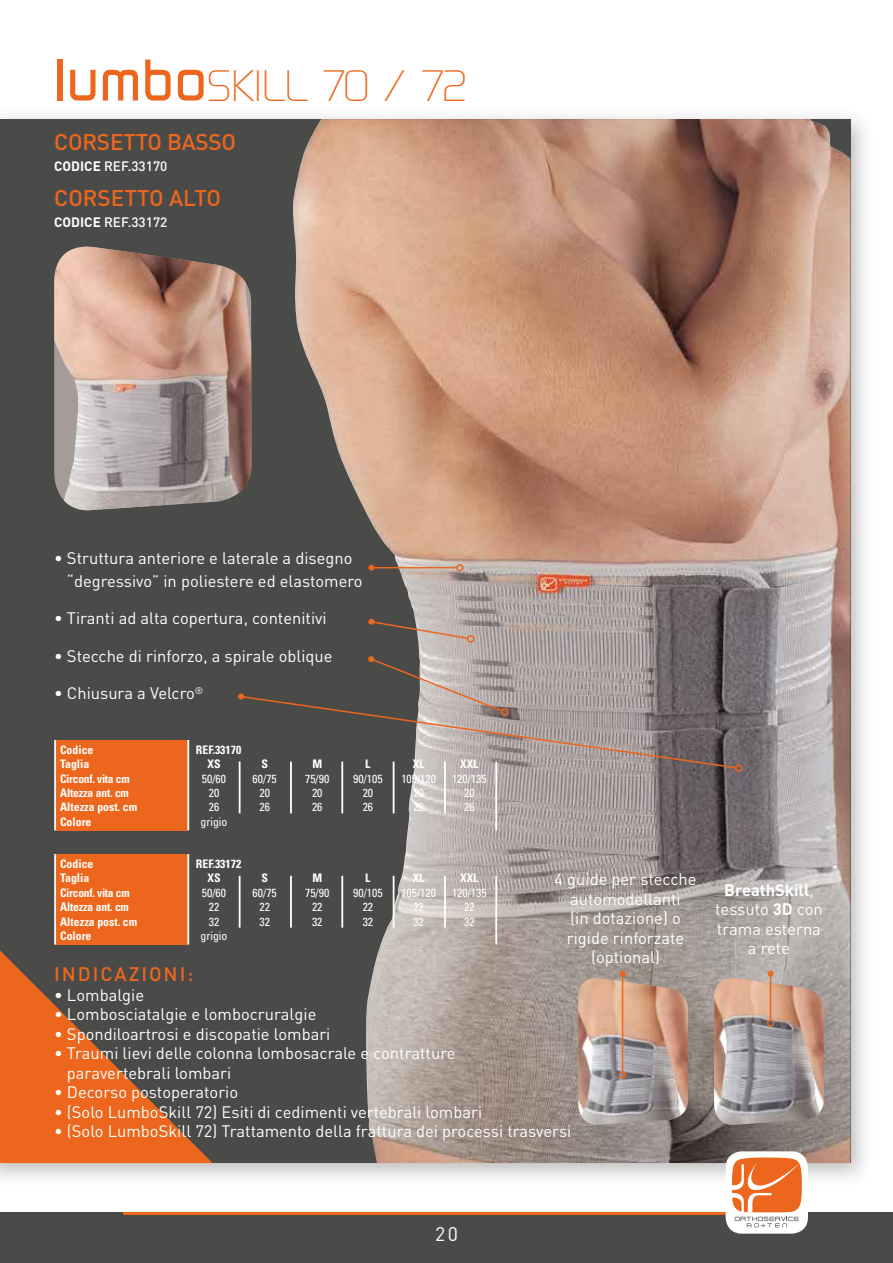
<style>
.page{position:relative;width:893px;height:1263px;background:#fff}
.page>*{position:absolute;margin:0;border:0;box-sizing:border-box;transform-origin:0 0}
.t1{font:42.75px "Digital Serial";color:#ec671d}
.t2{font:500 22.5px "DIN";letter-spacing:-.01em;color:#ec671d}
.t3{font:500 19.5px "DIN";letter-spacing:.1em;color:#ec671d}
.t4{font:19.5px "DIN";color:#fff}
.t5{font:16.5px/19.5px "DIN";color:#fff}
.t6{font:500 13.5px "DIN";color:#fff}
.t7{font:condensed 11.7px "Univers";color:#fff}
.t8{font:700 condensed 11.7px "Univers";color:#fff}
.t9{font:700 condensed 11.7px "Univers";letter-spacing:-.02em;color:#fff}
.s1{font-weight:700;font-size:56.85px}
.s2{font-weight:700}
</style>
<div class="page">
<div style="left:0;top:1212px;width:893px;height:51px;background:#4a4a49"></div>
<hr style="left:123px;top:1212px;width:647px;height:3px;background:#ec671d">
<div style="left:0;top:106px;width:875px;height:1082px;background:#1d1d1b;opacity:.3"></div>
<div style="left:0;top:119px;width:850px;height:1044px;background:#4a4a49"></div>
<img style="left:293px;top:119px;width:557px;height:1044px">
<svg style="left:0;top:950px;width:213px;height:213px"></svg>
<hr style="left:290px;top:762px;width:2px;height:51px;background:#fff">
<hr style="left:341px;top:762px;width:2px;height:51px;background:#fff">
<hr style="left:393px;top:762px;width:1px;height:51px;background:#fff">
<hr style="left:444px;top:762px;width:2px;height:51px;background:#fff">
<hr style="left:495px;top:762px;width:2px;height:68px;background:#fff">
<hr style="left:239px;top:762px;width:2px;height:51px;background:#fff">
<div style="left:55px;top:740px;width:132px;height:90px;background:#ec671d"></div>
<hr style="left:187px;top:740px;width:2px;height:90px;background:#fff">
<hr style="left:54px;top:740px;width:2px;height:90px;background:#fff">
<hr style="left:290px;top:876px;width:2px;height:52px;background:#fff">
<hr style="left:341px;top:876px;width:2px;height:52px;background:#fff">
<hr style="left:393px;top:876px;width:1px;height:52px;background:#fff">
<hr style="left:444px;top:876px;width:2px;height:52px;background:#fff">
<hr style="left:495px;top:876px;width:2px;height:68px;background:#fff">
<hr style="left:239px;top:876px;width:2px;height:52px;background:#fff">
<div style="left:55px;top:854px;width:132px;height:90px;background:#ec671d"></div>
<hr style="left:187px;top:854px;width:2px;height:90px;background:#fff">
<hr style="left:54px;top:854px;width:2px;height:90px;background:#fff">
<div style="left:726px;top:1151px;width:82px;height:82px;background:#fff;border-radius:16px"></div>
<svg style="left:732px;top:1157px;width:70px;height:70px"></svg>
<img style="left:54px;top:247px;width:197px;height:263px">
<svg style="left:368px;top:619px;width:102px;height:21px"></svg>
<div style="left:467px;top:635px;width:8px;height:7px;border:2px solid #ec671d;border-radius:50%"></div>
<svg style="left:238px;top:656px;width:499px;height:113px"></svg>
<div style="left:735px;top:764px;width:7px;height:8px;border:2px solid #ec671d;border-radius:50%"></div>
<hr style="left:371px;top:567px;width:86px;height:1px;background:#ec671d">
<svg style="left:368px;top:565px;width:6px;height:6px"></svg>
<div style="left:456px;top:564px;width:7px;height:7px;border:2px solid #ec671d;border-radius:50%"></div>
<svg style="left:578px;top:971px;width:110px;height:154px;background:#b79d90"></svg>
<div style="left:619px;top:1071px;width:7px;height:8px;border:2px solid #ec671d;border-radius:50%"></div>
<svg style="left:714px;top:971px;width:110px;height:154px;background:#b19d95"></svg>
<div style="left:767px;top:1019px;width:7px;height:8px;border:2px solid #ec671d;border-radius:50%"></div>
<h1 class="t1" style="left:54px;top:60px;width:416px"><span class="s1">lumbo</span>SKILL 70 / 72</h1>
<h2 class="t2" style="left:54px;top:128px;width:183px">CORSETTO BASSO</h2>
<p class="t6" style="left:54px;top:158px;width:115px"><span class="s2">CODICE</span> REF.33170</p>
<h2 class="t2" style="left:54px;top:183px;width:168px">CORSETTO ALTO</h2>
<p class="t6" style="left:54px;top:213px;width:115px"><span class="s2">CODICE</span> REF.33172</p>
<p class="t5" style="left:67px;top:547px;width:297px;line-height:22.5px;text-indent:-13px">• Struttura anteriore e laterale a disegno “degressivo” in poliestere ed elastomero</p>
<p class="t5" style="left:54px;top:608px;width:274px">• Tiranti ad alta copertura, contenitivi</p>
<p class="t5" style="left:54px;top:646px;width:280px">• Stecche di rinforzo, a spirale oblique</p>
<p class="t5" style="left:54px;top:683px;width:151px">• Chiusura a Velcro<sup>®</sup></p>
<p class="t8" style="left:60px;top:742px;width:35px">Codice</p>
<p class="t8" style="left:196px;top:742px;width:47px">REF.33170</p>
<p class="t8" style="left:60px;top:757px;width:31px">Taglia</p>
<p class="t8" style="left:207px;top:757px;width:15px">XS</p>
<p class="t8" style="left:261px;top:757px;width:8px">S</p>
<p class="t8" style="left:312px;top:757px;width:11px">M</p>
<p class="t8" style="left:365px;top:757px;width:7px">L</p>
<p class="t8" style="left:413px;top:757px;width:13px">XL</p>
<p class="t8" style="left:460px;top:757px;width:20px">XXL</p>
<p class="t9" style="left:60px;top:771px;width:71px">Circonf. vita cm</p>
<p class="t7" style="left:202px;top:771px;width:26px">50/60</p>
<p class="t7" style="left:253px;top:771px;width:26px">60/75</p>
<p class="t7" style="left:305px;top:771px;width:26px">75/90</p>
<p class="t7" style="left:353px;top:771px;width:31px">90/105</p>
<p class="t7" style="left:401px;top:771px;width:36px">105/120</p>
<p class="t7" style="left:452px;top:771px;width:36px">120/135</p>
<p class="t8" style="left:60px;top:786px;width:70px">Altezza ant. cm</p>
<p class="t7" style="left:209px;top:785px;width:12px">20</p>
<p class="t7" style="left:259px;top:785px;width:12px">20</p>
<p class="t7" style="left:312px;top:785px;width:12px">20</p>
<p class="t7" style="left:363px;top:785px;width:12px">20</p>
<p class="t7" style="left:413px;top:785px;width:12px">20</p>
<p class="t7" style="left:464px;top:785px;width:12px">20</p>
<p class="t8" style="left:60px;top:800px;width:79px">Altezza post. cm</p>
<p class="t7" style="left:209px;top:800px;width:12px">26</p>
<p class="t7" style="left:259px;top:800px;width:12px">26</p>
<p class="t7" style="left:312px;top:800px;width:12px">26</p>
<p class="t7" style="left:363px;top:800px;width:12px">26</p>
<p class="t7" style="left:413px;top:800px;width:12px">26</p>
<p class="t7" style="left:464px;top:800px;width:12px">26</p>
<p class="t8" style="left:60px;top:815px;width:33px">Colore</p>
<p class="t7" style="left:201px;top:814px;width:28px">grigio</p>
<p class="t8" style="left:60px;top:856px;width:35px">Codice</p>
<p class="t8" style="left:196px;top:856px;width:47px">REF.33172</p>
<p class="t8" style="left:60px;top:871px;width:31px">Taglia</p>
<p class="t8" style="left:207px;top:871px;width:15px">XS</p>
<p class="t8" style="left:261px;top:871px;width:8px">S</p>
<p class="t8" style="left:312px;top:871px;width:11px">M</p>
<p class="t8" style="left:365px;top:871px;width:7px">L</p>
<p class="t8" style="left:413px;top:871px;width:13px">XL</p>
<p class="t8" style="left:460px;top:871px;width:20px">XXL</p>
<p class="t9" style="left:60px;top:885px;width:71px">Circonf. vita cm</p>
<p class="t7" style="left:202px;top:885px;width:26px">50/60</p>
<p class="t7" style="left:253px;top:885px;width:26px">60/75</p>
<p class="t7" style="left:305px;top:885px;width:26px">75/90</p>
<p class="t7" style="left:353px;top:885px;width:31px">90/105</p>
<p class="t7" style="left:401px;top:885px;width:36px">105/120</p>
<p class="t7" style="left:452px;top:885px;width:36px">120/135</p>
<p class="t8" style="left:60px;top:900px;width:70px">Altezza ant. cm</p>
<p class="t7" style="left:209px;top:900px;width:12px">22</p>
<p class="t7" style="left:259px;top:900px;width:12px">22</p>
<p class="t7" style="left:312px;top:900px;width:12px">22</p>
<p class="t7" style="left:363px;top:900px;width:12px">22</p>
<p class="t7" style="left:413px;top:900px;width:12px">22</p>
<p class="t7" style="left:464px;top:900px;width:12px">22</p>
<p class="t8" style="left:60px;top:914px;width:79px">Altezza post. cm</p>
<p class="t7" style="left:209px;top:914px;width:12px">32</p>
<p class="t7" style="left:260px;top:914px;width:12px">32</p>
<p class="t7" style="left:312px;top:914px;width:12px">32</p>
<p class="t7" style="left:363px;top:914px;width:12px">32</p>
<p class="t7" style="left:413px;top:914px;width:12px">32</p>
<p class="t7" style="left:464px;top:914px;width:12px">32</p>
<p class="t8" style="left:60px;top:929px;width:33px">Colore</p>
<p class="t7" style="left:201px;top:928px;width:28px">grigio</p>
<p class="t5" style="left:555px;top:869px;width:143px;text-align:center">4 guide per stecche automodellanti<br>(in dotazione) o rigide rinforzate (optional)</p>
<p class="t5" style="left:715px;top:880px;width:109px;text-align:center"><span class="s2">BreathSkill</span>, tessuto <span class="s2">3D</span> con trama esterna a rete</p>
<p class="t3" style="left:54px;top:962px;width:141px">INDICAZIONI:</p>
<p class="t5" style="left:54px;top:985px;width:91px">• Lombalgie</p>
<p class="t5" style="left:54px;top:1004px;width:264px">• Lombosciatalgie e lombocruralgie</p>
<p class="t5" style="left:54px;top:1024px;width:278px">• Spondiloartrosi e discopatie lombari</p>
<p class="t5" style="left:67px;top:1043px;width:390px;text-indent:-13px">• Traumi lievi delle colonna lombosacrale e contratture paravertebrali lombari</p>
<p class="t5" style="left:54px;top:1082px;width:186px">• Decorso postoperatorio</p>
<p class="t5" style="left:54px;top:1102px;width:429px">• (Solo LumboSkill 72) Esiti di cedimenti vertebrali lombari</p>
<p class="t5" style="left:54px;top:1121px;width:519px">• (Solo LumboSkill 72) Trattamento della frattura dei processi trasversi</p>
<p class="t4" style="left:435px;top:1222px;width:24px">20</p>
</div>
